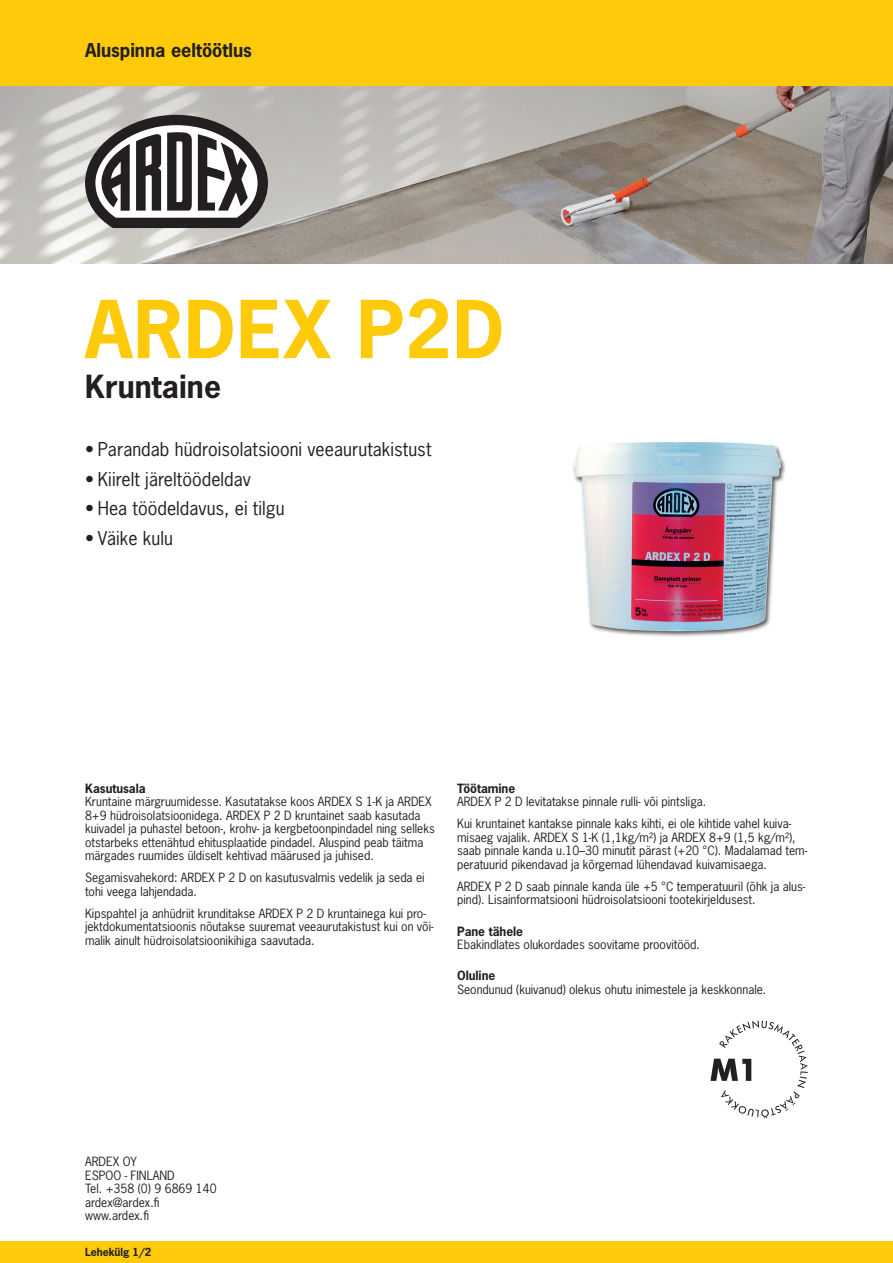
<style>
.page{position:relative;width:893px;height:1263px;background:#fff}
.page>*{position:absolute;margin:0;border:0;box-sizing:border-box;transform-origin:0 0}
.t1{font:700 75px "News Gothic Std";letter-spacing:.015em;color:#feca0a}
.t2{font:700 30px "News Gothic Std";letter-spacing:.005em;color:#231f20}
.t3{font:18px "News Gothic Std";letter-spacing:.005em;color:#231f20}
.t4{font:700 18px "News Gothic Std";color:#231f20}
.t5{font:12px/13.5px "News Gothic Std";color:#231f20}
.t6{font:700 12px "News Gothic Std";color:#231f20}
.t7{font:700 10.5px "News Gothic Std";color:#231f20}
</style>
<div class="page">
<img style="left:0;top:85px;width:893px;height:179px">
<div style="left:0;top:0;width:893px;height:85px;background:#feca0a"></div>
<div style="left:0;top:1242px;width:893px;height:21px;background:#feca0a"></div>
<svg style="left:710px;top:1020px;width:98px;height:98px"></svg>
<img style="left:573px;top:442px;width:213px;height:194px">
<svg style="left:85px;top:115px;width:183px;height:113px"></svg>
<h3 class="t4" style="left:85px;top:38px;width:168px">Aluspinna eeltöötlus</h3>
<h1 class="t1" style="left:85px;top:280px;width:421px">ARDEX P2D</h1>
<h2 class="t2" style="left:85px;top:366px;width:138px">Kruntaine</h2>
<h3 class="t3" style="left:85px;top:438px;width:348px">• Parandab hüdroisolatsiooni veeaurutakistust</h3>
<h3 class="t3" style="left:85px;top:467px;width:167px">• Kiirelt järeltöödeldav</h3>
<h3 class="t3" style="left:85px;top:497px;width:201px">• Hea töödeldavus, ei tilgu</h3>
<h3 class="t3" style="left:85px;top:526px;width:89px">• Väike kulu</h3>
<p class="t6" style="left:85px;top:780px;width:62px">Kasutusala</p>
<p class="t5" style="left:85px;top:795px;width:351px">Kruntaine märgruumidesse. Kasutatakse koos ARDEX S 1-K ja ARDEX 8+9 hüdroisolatsioonidega. ARDEX P 2 D kruntainet saab kasutada kuivadel ja puhastel betoon-, krohv- ja kergbetoonpindadel ning selleks otstarbeks ettenähtud ehitusplaatide pindadel. Aluspind peab täitma märgades ruumides üldiselt kehtivad määrused ja juhised.</p>
<p class="t5" style="left:85px;top:871px;width:341px">Segamisvahekord: ARDEX P 2 D on kasutusvalmis vedelik ja seda ei tohi veega lahjendada.</p>
<p class="t5" style="left:85px;top:906px;width:350px">Kipspahtel ja anhüdriit krunditakse ARDEX P 2 D kruntainega kui pro&shy;jektdokumentatsioonis nõutakse suuremat veeaurutakistust kui on või&shy;malik ainult hüdroisolatsioonikihiga saavutada.</p>
<p class="t6" style="left:457px;top:780px;width:60px">Töötamine</p>
<p class="t5" style="left:457px;top:791px;width:335px;line-height:22px">ARDEX P 2 D levitatakse pinnale rulli- või pintsliga.<br>Kui kruntainet kantakse pinnale kaks kihti, ei ole kihtide vahel kuiva-</p>
<p class="t5" style="left:457px;top:830px;width:352px">misaeg vajalik. ARDEX S 1-K (1,1kg/m²) ja ARDEX 8+9 (1,5 kg/m²), saab pinnale kanda u.10–30 minutit pärast (+20 °C). Madalamad tem&shy;peratuurid pikendavad ja kõrgemad lühendavad kuivamisaega.</p>
<p class="t5" style="left:457px;top:879px;width:350px">ARDEX P 2 D saab pinnale kanda üle +5 °C temperatuuril (õhk ja alus&shy;pind). Lisainformatsiooni hüdroisolatsiooni tootekirjeldusest.</p>
<p class="t6" style="left:457px;top:923px;width:67px">Pane tähele</p>
<p class="t5" style="left:457px;top:938px;width:244px">Ebakindlates olukordades soovitame proovitööd.</p>
<p class="t6" style="left:457px;top:968px;width:40px">Oluline</p>
<p class="t5" style="left:457px;top:982px;width:311px">Seondunud (kuivanud) olekus ohutu inimestele ja keskkonnale.</p>
<p class="t5" style="left:85px;top:1155px;width:133px">ARDEX OY<br>ESPOO - FINLAND<br>Tel. +358 (0) 9 6869 140 ardex@ardex.fi www.ardex.fi</p>
<p class="t7" style="left:85px;top:1245px;width:68px">Lehekülg 1/2</p>
</div>
